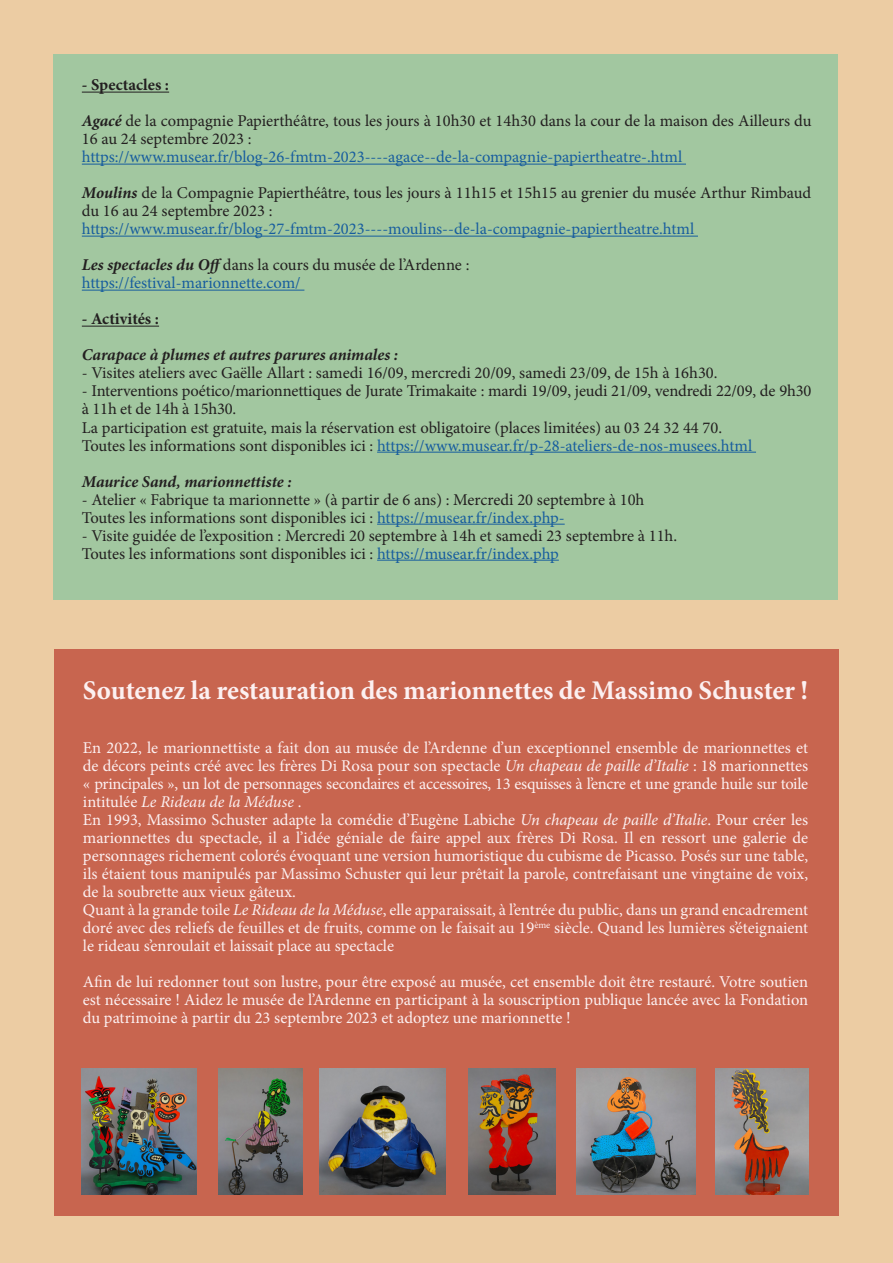
<style>
.page{position:relative;width:893px;height:1263px;background:#eccca3}
.page>*{position:absolute;margin:0;border:0;box-sizing:border-box;transform-origin:0 0}
.t1{font:700 27px "Minion Pro";color:#fcf0f1}
.t2{font:16.5px/18px "Minion Pro";letter-spacing:-.005em;color:#fcf0f1;text-align:justify}
.t3{font:16.5px/18px "Minion Pro";color:#231f20}
.t4{font:16.5px "Minion Pro";color:#175d9e}
.t5{font:italic 700 16.5px "Minion Pro";letter-spacing:-.005em;color:#231f20}
.t6{font:700 16.5px "Minion Pro";color:#231f20}
.s1{font-weight:700;font-style:italic}
.s2{color:#231f20}
.s3{color:#175d9e}
.s4{font-style:italic}
</style>
<div class="page">
<div style="left:53px;top:54px;width:785px;height:546px;background:#a2c7a0"></div>
<hr style="left:82px;top:92px;width:87px;height:1px;background:#231f20">
<hr style="left:82px;top:164px;width:604px;height:1px;background:#175d9e">
<hr style="left:82px;top:236px;width:616px;height:1px;background:#175d9e">
<hr style="left:82px;top:290px;width:222px;height:1px;background:#175d9e">
<hr style="left:82px;top:326px;width:77px;height:1px;background:#231f20">
<hr style="left:377px;top:452px;width:379px;height:1px;background:#175d9e">
<hr style="left:377px;top:524px;width:188px;height:1px;background:#175d9e">
<hr style="left:377px;top:560px;width:182px;height:1px;background:#175d9e">
<div style="left:54px;top:649px;width:785px;height:567px;background:#c8654f"></div>
<img style="left:81px;top:1068px;width:115px;height:127px">
<img style="left:219px;top:1068px;width:84px;height:127px">
<img style="left:320px;top:1068px;width:125px;height:127px">
<img style="left:469px;top:1068px;width:87px;height:127px">
<img style="left:576px;top:1068px;width:119px;height:126px">
<img style="left:715px;top:1068px;width:93px;height:127px">
<p class="t6" style="left:82px;top:74px;width:89px">- Spectacles :</p>
<p class="t3" style="left:82px;top:112px;width:731px"><span class="s1">Agacé</span> de la compagnie Papierthéâtre, tous les jours à 10h30 et 14h30 dans la cour de la maison des Ailleurs du<br>16 au 24 septembre 2023 :</p>
<p class="t4" style="left:82px;top:146px;width:602px">https://www.musear.fr/blog-26-fmtm-2023----agace--de-la-compagnie-papiertheatre-.html</p>
<p class="t3" style="left:82px;top:184px;width:731px"><span class="s1">Moulins</span> de la Compagnie Papierthéâtre, tous les jours à 11h15 et 15h15 au grenier du musée Arthur Rimbaud du 16 au 24 septembre 2023 :</p>
<p class="t4" style="left:82px;top:218px;width:614px">https://www.musear.fr/blog-27-fmtm-2023----moulins--de-la-compagnie-papiertheatre.html</p>
<p class="t3" style="left:82px;top:256px;width:389px"><span class="s1">Les spectacles du Off</span> dans la cours du musée de l’Ardenne :</p>
<p class="t4" style="left:82px;top:272px;width:220px">https://festival-marionnette.com/</p>
<p class="t6" style="left:82px;top:308px;width:79px">- Activités :</p>
<p class="t5" style="left:82px;top:343px;width:318px">Carapace à plumes et autres parures animales :</p>
<p class="t3" style="left:82px;top:364px;width:637px">- Visites ateliers avec Gaëlle Allart : samedi 16/09, mercredi 20/09, samedi 23/09, de 15h à 16h30.</p>
<p class="t3" style="left:82px;top:382px;width:731px">- Interventions poético/marionnettiques de Jurate Trimakaite : mardi 19/09, jeudi 21/09, vendredi 22/09, de 9h30 à 11h et de 14h à 15h30.</p>
<p class="t3" style="left:82px;top:418px;width:642px">La participation est gratuite, mais la réservation est obligatoire (places limitées) au 03 24 32 44 70.</p>
<p class="t4" style="left:82px;top:434px;width:672px"><span class="s2">Toutes les informations sont disponibles ici :</span> https://www.musear.fr/p-28-ateliers-de-nos-musees.html</p>
<p class="t5" style="left:82px;top:469px;width:211px">Maurice Sand, marionnettiste :</p>
<p class="t3" style="left:82px;top:490px;width:564px">- Atelier « Fabrique ta marionnette » (à partir de 6 ans) : Mercredi 20 septembre à 10h</p>
<p class="t3" style="left:82px;top:508px;width:484px">Toutes les informations sont disponibles ici : <span class="s3">https://musear.fr/index.php-</span></p>
<p class="t3" style="left:82px;top:526px;width:597px">- Visite guidée de l’exposition : Mercredi 20 septembre à 14h et samedi 23 septembre à 11h.</p>
<p class="t3" style="left:82px;top:544px;width:478px">Toutes les informations sont disponibles ici : <span class="s3">https://musear.fr/index.php</span></p>
<p class="t1" style="left:83px;top:672px;width:727px">Soutenez la restauration des marionnettes de Massimo Schuster !</p>
<p class="t2" style="left:83px;top:739px;width:727px">En 2022, le marionnettiste a fait don au musée de l’Ardenne d’un exceptionnel ensemble de marionnettes et de décors peints créé avec les frères Di Rosa pour son spectacle <span class="s4">Un chapeau de paille d’Italie</span> : 18 marionnettes « principales », un lot de personnages secondaires et accessoires, 13 esquisses à l’encre et une grande huile sur toile intitulée <span class="s4">Le Rideau de la Méduse</span> .</p>
<p class="t2" style="left:83px;top:811px;width:727px">En 1993, Massimo Schuster adapte la comédie d’Eugène Labiche <span class="s4">Un chapeau de paille d’Italie</span>. Pour créer les marionnettes du spectacle, il a l’idée géniale de faire appel aux frères Di Rosa. Il en ressort une galerie de personnages richement colorés évoquant une version humoristique du cubisme de Picasso. Posés sur une table, ils étaient tous manipulés par Massimo Schuster qui leur prêtait la parole, contrefaisant une vingtaine de voix, de la soubrette aux vieux gâteux.</p>
<p class="t2" style="left:83px;top:901px;width:727px">Quant à la grande toile <span class="s4">Le Rideau de la Méduse</span>, elle apparaissait, à l’entrée du public, dans un grand encadrement doré avec des reliefs de feuilles et de fruits, comme on le faisait au 19<sup>ème</sup> siècle. Quand les lumières s’éteignaient le rideau s’enroulait et laissait place au spectacle</p>
<p class="t2" style="left:83px;top:973px;width:727px">Afin de lui redonner tout son lustre, pour être exposé au musée, cet ensemble doit être restauré. Votre soutien est nécessaire ! Aidez le musée de l’Ardenne en participant à la souscription publique lancée avec la Fondation du patrimoine à partir du 23 septembre 2023 et adoptez une marionnette !</p>
</div>
